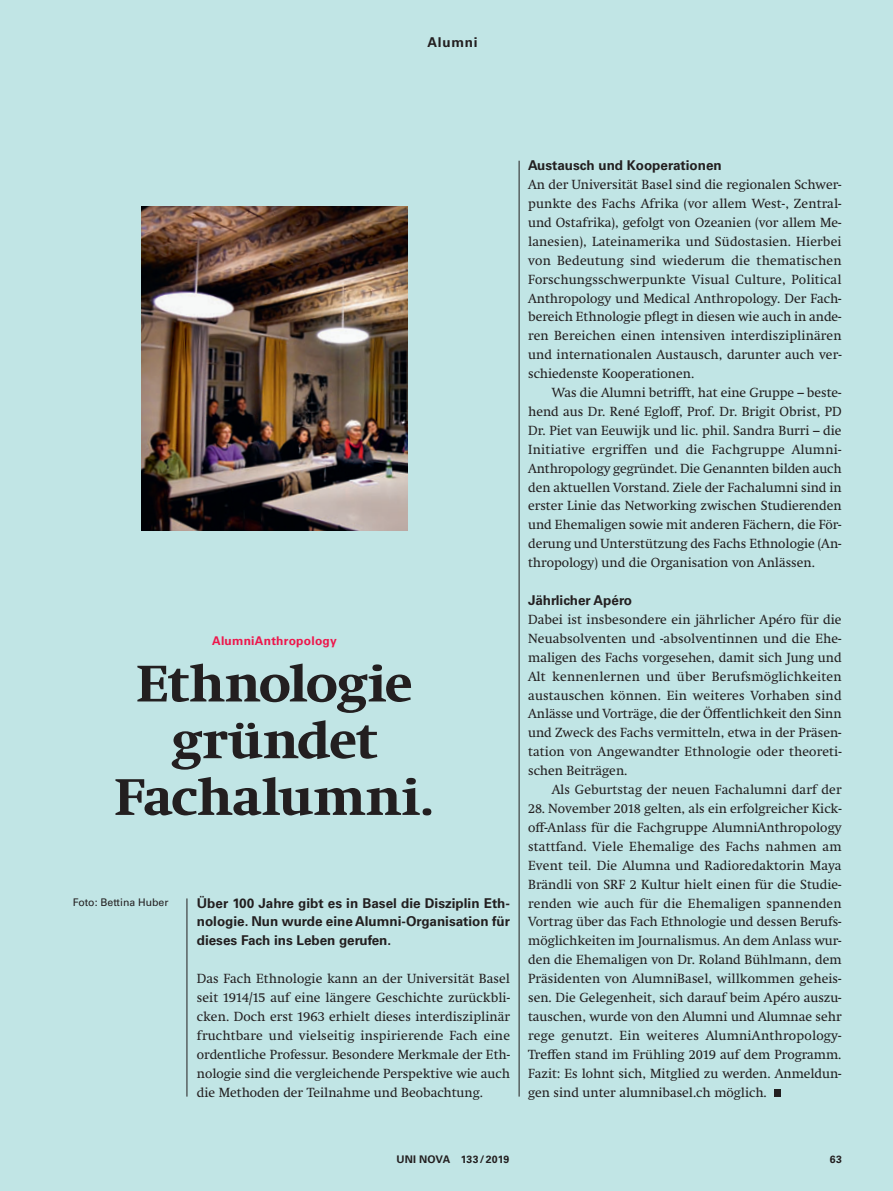
<style>
.page{position:relative;width:893px;height:1191px;background:#c1e5e5}
.page>*{position:absolute;margin:0;border:0;box-sizing:border-box;transform-origin:0 0}
.t1{font:700 52.5px/56.7px "Swift Neue LT Pro";letter-spacing:-.01em;color:#231f20;text-align:center}
.t2{font:13.5px/18.9px "Swift Neue LT Pro";color:#231f20;text-align:justify}
.t3{font:700 13.5px/18.9px "Univers LT Std";color:#231f20;text-align:justify}
.t4{font:700 12px "Univers LT Std";letter-spacing:.02em;color:#ed164b}
.t5{font:700 10.5px "Univers LT Std";letter-spacing:.02em;color:#231f20}
.t6{font:10.5px "Univers LT Std";color:#231f20}
</style>
<div class="page">
<img style="left:141px;top:206px;width:267px;height:324px">
<hr style="left:519px;top:161px;width:1px;height:935px;background:#231f20">
<hr style="left:187px;top:898px;width:1px;height:198px;background:#231f20">
<div style="left:774px;top:1089px;width:7px;height:7px;background:#231f20"></div>
<p class="t3" style="left:427px;top:34px;width:52px">Alumni</p>
<p class="t4" style="left:212px;top:636px;width:126px">AlumniAnthropology</p>
<h1 class="t1" style="left:114px;top:659px;width:322px">Ethnologie gründet<br>Fachalumni.</h1>
<p class="t6" style="left:73px;top:898px;width:97px">Foto: Bettina Huber</p>
<p class="t3" style="left:197px;top:894px;width:315px">Über 100 Jahre gibt es in Basel die Disziplin Eth&shy;nologie. Nun wurde eine Alumni-Organisation für dieses Fach ins Leben gerufen.</p>
<p class="t2" style="left:197px;top:970px;width:315px">Das Fach Ethnologie kann an der Universität Basel seit 1914/15 auf eine längere Geschichte zurückbli&shy;cken. Doch erst 1963 erhielt dieses interdisziplinär fruchtbare und vielseitig inspirierende Fach eine ordentliche Professur. Besondere Merkmale der Eth&shy;nologie sind die vergleichende Perspektive wie auch die Methoden der Teilnahme und Beobachtung.</p>
<p class="t3" style="left:528px;top:157px;width:195px">Austausch und Kooperationen</p>
<p class="t2" style="left:528px;top:176px;width:315px">An der Universität Basel sind die regionalen Schwer&shy;punkte des Fachs Afrika (vor allem West-, Zentral&shy;und Ostafrika), gefolgt von Ozeanien (vor allem Me&shy;lanesien), Lateinamerika und Südostasien. Hierbei von Bedeutung sind wiederum die thematischen Forschungsschwerpunkte Visual Culture, Political Anthropology und Medical Anthropology. Der Fach&shy;bereich Ethnologie pflegt in diesen wie auch in ande&shy;ren Bereichen einen intensiven interdisziplinären und internationalen Austausch, darunter auch ver&shy;schiedenste Kooperationen.</p>
<p class="t2" style="left:528px;top:384px;width:315px;text-indent:24px">Was die Alumni betrifft, hat eine Gruppe – beste&shy;hend aus Dr. René Egloff, Prof. Dr. Brigit Obrist, PD Dr. Piet van Eeuwijk und lic. phil. Sandra Burri – die Initiative ergriffen und die Fachgruppe Alumni-Anthropology gegründet. Die Genannten bilden auch den aktuellen Vorstand. Ziele der Fachalumni sind in erster Linie das Networking zwischen Studierenden und Ehemaligen sowie mit anderen Fächern, die För&shy;derung und Unterstützung des Fachs Ethnologie (An&shy;thropology) und die Organisation von Anlässen.</p>
<p class="t3" style="left:528px;top:591px;width:106px">Jährlicher Apéro</p>
<p class="t2" style="left:528px;top:611px;width:315px">Dabei ist insbesondere ein jährlicher Apéro für die Neuabsolventen und -absolventinnen und die Ehe&shy;maligen des Fachs vorgesehen, damit sich Jung und Alt kennenlernen und über Berufsmöglichkeiten austauschen können. Ein weiteres Vorhaben sind Anlässe und Vorträge, die der Öffentlichkeit den Sinn und Zweck des Fachs vermitteln, etwa in der Präsen&shy;tation von Angewandter Ethnologie oder theoreti&shy;schen Beiträgen.</p>
<p class="t2" style="left:552px;top:781px;width:291px">Als Geburtstag der neuen Fachalumni darf der</p>
<p class="t2" style="left:528px;top:800px;width:315px">28. November 2018 gelten, als ein erfolgreicher Kick&shy;off-Anlass für die Fachgruppe AlumniAnthropology stattfand. Viele Ehemalige des Fachs nahmen am Event teil. Die Alumna und Radioredaktorin Maya Brändli von SRF 2 Kultur hielt einen für die Studie&shy;renden wie auch für die Ehemaligen spannenden Vortrag über das Fach Ethnologie und dessen Berufs&shy;möglichkeiten im Journalismus. An dem Anlass wur&shy;den die Ehemaligen von Dr. Roland Bühlmann, dem Präsidenten von AlumniBasel, willkommen geheis&shy;sen. Die Gelegenheit, sich darauf beim Apéro auszu&shy;tauschen, wurde von den Alumni und Alumnae sehr rege genutzt. Ein weiteres AlumniAnthropology-Treffen stand im Frühling 2019 auf dem Programm.<br>Fazit: Es lohnt sich, Mitglied zu werden. Anmeldun&shy;gen sind unter alumnibasel.ch möglich.</p>
<p class="t5" style="left:396px;top:1154px;width:115px">UNI NOVA 133 / 2019</p>
<p class="t5" style="left:830px;top:1154px;width:14px">63</p>
</div>
